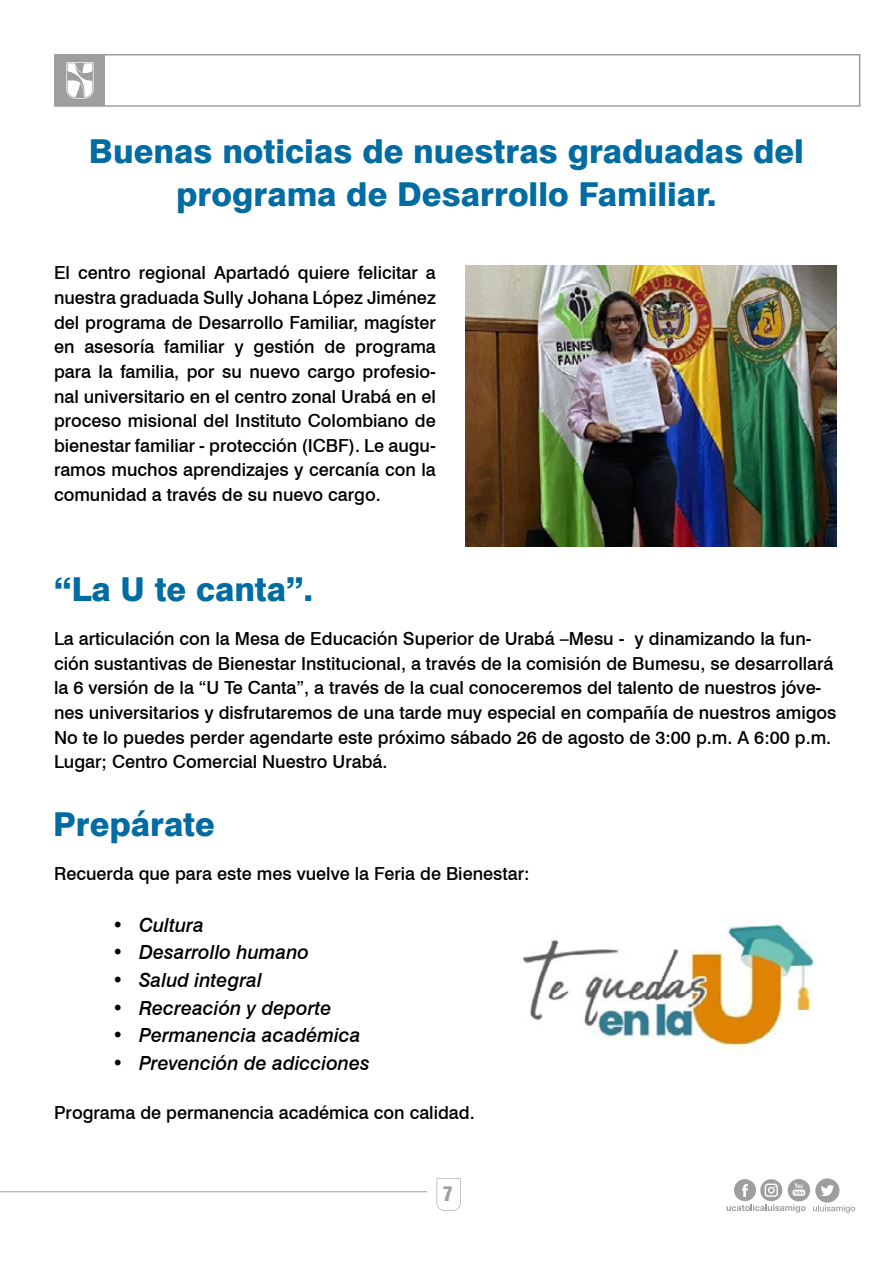
<style>
.page{position:relative;width:893px;height:1263px;background:#fff}
.page>*{position:absolute;margin:0;border:0;box-sizing:border-box;transform-origin:0 0}
.t1{font:800 33px/42.6px "Swiss 721 BT";color:#006ca2;text-align:center}
.t2{font:700 21px "Helvetica Con BQ";color:#9e9e9c}
.t3{font:italic 500 19.5px "Swiss 721 BT";color:#000}
.t4{font:500 18px/24.6px "Swiss 721 BT";color:#000;text-align:justify}
</style>
<div class="page">
<svg style="left:726px;top:1178px;width:129px;height:35px"></svg>
<svg style="left:437px;top:1178px;width:24px;height:33px"></svg>
<div style="left:54px;top:54px;width:806px;height:53px;border:2px solid #9e9e9c"></div>
<div style="left:55px;top:55px;width:50px;height:51px;background:#9e9e9c"></div>
<svg style="left:66px;top:62px;width:28px;height:37px"></svg>
<hr style="left:0;top:1191px;width:427px;height:1px;background:#9e9e9c">
<img style="left:466px;top:266px;width:370px;height:280px">
<img style="left:523px;top:920px;width:291px;height:135px">
<h1 class="t1" style="left:89px;top:130px;width:716px">Buenas noticias de nuestras graduadas del programa de Desarrollo Familiar.</h1>
<p class="t4" style="left:54px;top:261px;width:383px">El centro regional Apartadó quiere felicitar a nuestra graduada Sully Johana López Jiménez del programa de Desarrollo Familiar, magíster en asesoría familiar y gestión de programa para la familia, por su nuevo cargo profesio&shy;nal universitario en el centro zonal Urabá en el proceso misional del Instituto Colombiano de bienestar familiar - protección (ICBF). Le augu&shy;ramos muchos aprendizajes y cercanía con la comunidad a través de su nuevo cargo.</p>
<h1 class="t1" style="left:54px;top:568px;width:261px">“La U te canta”.</h1>
<p class="t4" style="left:54px;top:626px;width:784px;text-align:left">La articulación con la Mesa de Educación Superior de Urabá –Mesu - y dinamizando la fun&shy;ción sustantivas de Bienestar Institucional, a través de la comisión de Bumesu, se desarrollará la 6 versión de la “U Te Canta”, a través de la cual conoceremos del talento de nuestros jóve&shy;nes universitarios y disfrutaremos de una tarde muy especial en compañía de nuestros amigos No te lo puedes perder agendarte este próximo sábado 26 de agosto de 3:00 p.m. A 6:00 p.m.<br>Lugar; Centro Comercial Nuestro Urabá.</p>
<h1 class="t1" style="left:53px;top:802px;width:163px">Prepárate</h1>
<p class="t4" style="left:54px;top:861px;width:477px">Recuerda que para este mes vuelve la Feria de Bienestar:</p>
<p class="t3" style="left:112px;top:913px;width:93px">• Cultura</p>
<p class="t3" style="left:112px;top:940px;width:199px">• Desarrollo humano</p>
<p class="t3" style="left:112px;top:968px;width:151px">• Salud integral</p>
<p class="t3" style="left:112px;top:996px;width:221px">• Recreación y deporte</p>
<p class="t3" style="left:112px;top:1023px;width:250px">• Permanencia académica</p>
<p class="t3" style="left:112px;top:1051px;width:259px">• Prevención de adicciones</p>
<p class="t4" style="left:54px;top:1100px;width:422px">Programa de permanencia académica con calidad.</p>
<p class="t2" style="left:443px;top:1182px;width:12px">7</p>
</div>
